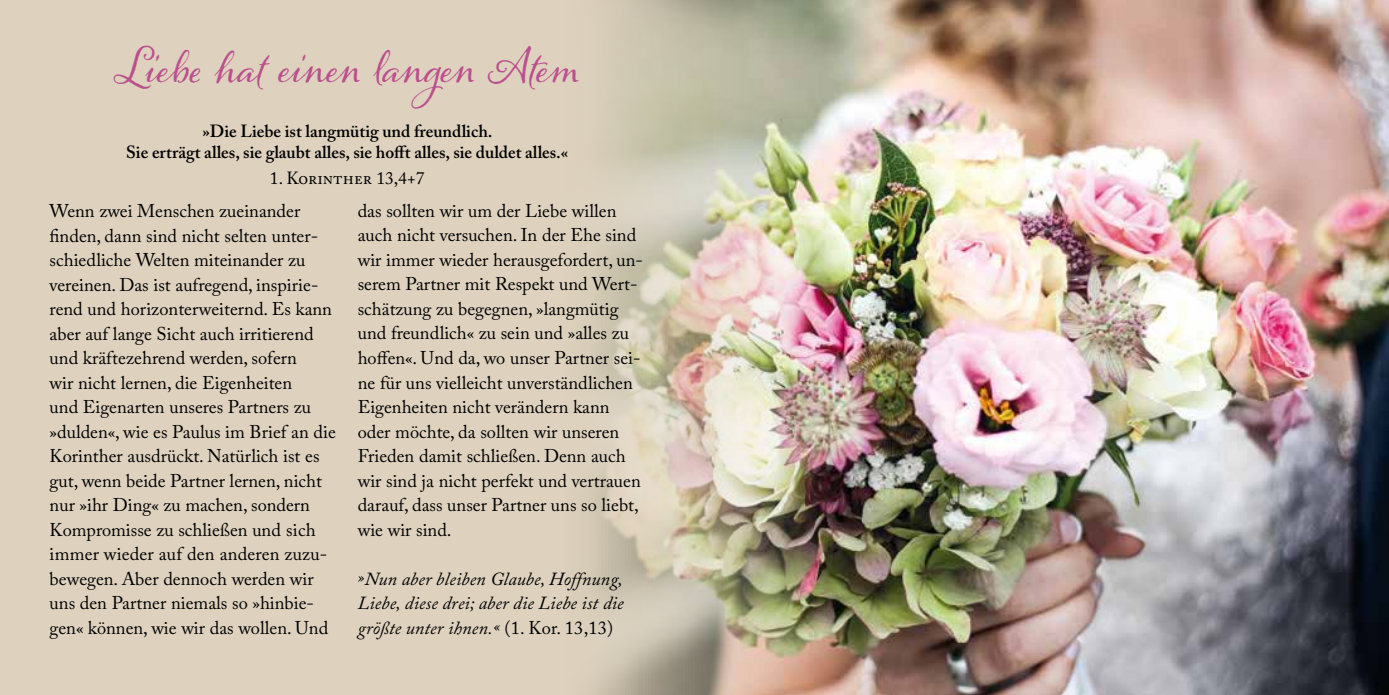
<style>
.page{position:relative;width:1389px;height:695px;background:#fff}
.page>*{position:absolute;margin:0;border:0;box-sizing:border-box;transform-origin:0 0}
.t1{font:43.75px "Alana PRO";color:#bb4f8e}
.t2{font:18.38px/24.5px "Adobe Caslon Pro";color:#000}
.t3{font:italic 18.38px/24.5px "Adobe Caslon Pro";letter-spacing:.01em;color:#000;text-align:justify}
.t4{font:600 17.5px/21px "Adobe Caslon Pro";color:#000;text-align:center}
.t5{font:17.5px "Adobe Caslon Pro";color:#000}
.s1{font-style:normal}
</style>
<div class="page">
<div style="left:0;top:0;width:1389px;height:694px;background:#ded2be"></div>
<img style="left:591px;top:0;width:798px;height:694px">
<h1 class="t1" style="left:116px;top:42px;width:464px">Liebe hat einen langen Atem</h1>
<p class="t4" style="left:126px;top:120px;width:444px">»Die Liebe ist langmütig und freundlich.<br>Sie erträgt alles, sie glaubt alles, sie hofft alles, sie duldet alles.«</p>
<p class="t5" style="left:270px;top:168px;width:156px">1. Korinther 13,4+7</p>
<p class="t2" style="left:50px;top:198px;width:288px">Wenn zwei Menschen zueinander finden, dann sind nicht selten unter&shy;schiedliche Welten miteinander zu vereinen. Das ist aufregend, inspirie&shy;rend und horizonterweiternd. Es kann aber auf lange Sicht auch irritierend und kräftezehrend werden, sofern<br>wir nicht lernen, die Eigenheiten<br>und Eigenarten unseres Partners zu »dulden«, wie es Paulus im Brief an die Korinther ausdrückt. Natürlich ist es gut, wenn beide Partner lernen, nicht nur »ihr Ding« zu machen, sondern Kompromisse zu schließen und sich immer wieder auf den anderen zuzu&shy;bewegen. Aber dennoch werden wir uns den Partner niemals so »hinbie&shy;gen« können, wie wir das wollen. Und</p>
<p class="t2" style="left:358px;top:198px;width:287px">das sollten wir um der Liebe willen auch nicht versuchen. In der Ehe sind wir immer wieder herausgefordert, un&shy;serem Partner mit Respekt und Wert&shy;schätzung zu begegnen, »langmütig und freundlich« zu sein und »alles zu hoffen«. Und da, wo unser Partner sei&shy;ne für uns vielleicht unverständlichen Eigenheiten nicht verändern kann oder möchte, da sollten wir unseren Frieden damit schließen. Denn auch wir sind ja nicht perfekt und vertrauen darauf, dass unser Partner uns so liebt, wie wir sind.</p>
<p class="t3" style="left:358px;top:566px;width:267px">»Nun aber bleiben Glaube, Hoffnung, Liebe, diese drei; aber die Liebe ist die größte unter ihnen.« <span class="s1">(1. Kor. 13,13)</span></p>
</div>
